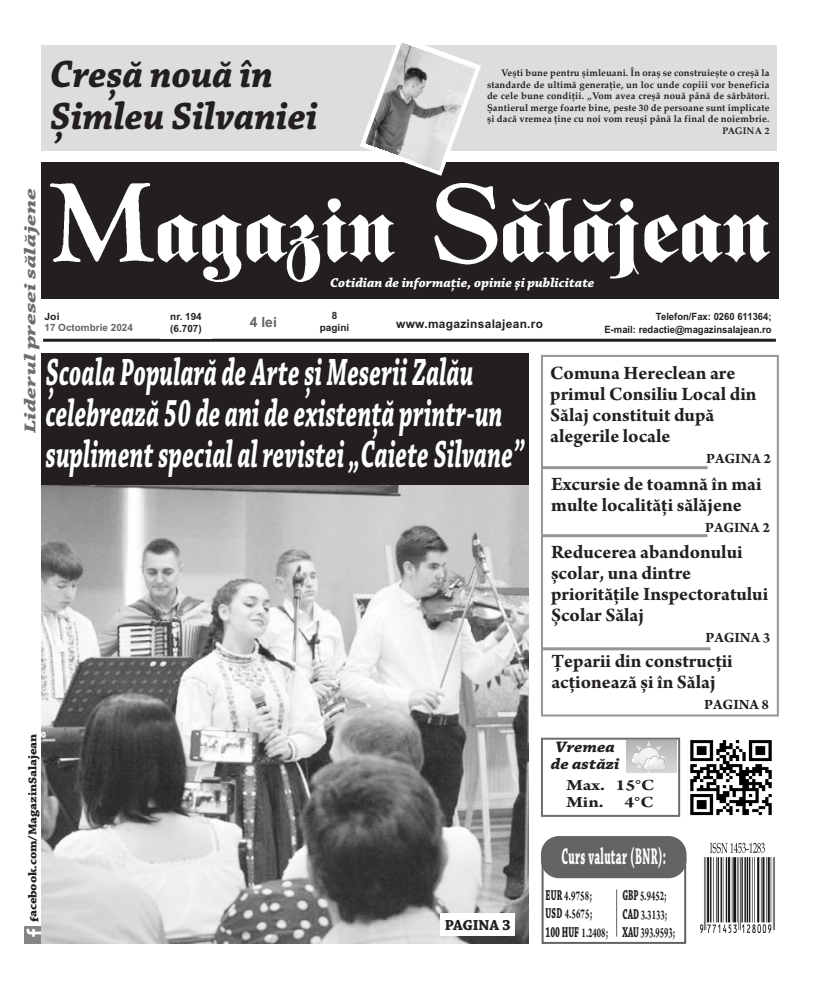
<style>
.page{position:relative;width:820px;height:993px;background:#fff}
.page>*{position:absolute;margin:0;border:0;box-sizing:border-box;transform-origin:0 0}
.t1{font:italic 700 40px/41px "Chaparral Pro";letter-spacing:.01em;color:#fff;scale:.6 1}
.t2{font:italic 700 40px/42px "Chaparral Pro";color:#231f20;scale:.95 1}
.t3{font:700 24px "Chaparral Pro";letter-spacing:.035em;color:#fff;scale:.46 1}
.t4{font:700 20px/21px "Arno Pro";color:#231f20}
.t5{font:italic 700 16.6px "Chaparral Pro";color:#6c6d70;scale:1.5 1}
.t6{font:700 16.5px/17.3px "Arno Pro";color:#231f20;scale:1.19 1}
.t7{font:italic 700 16px/16.3px "Chaparral Pro";color:#231f20;scale:1.11 1}
.t8{font:700 15.3px "Chaparral Pro";letter-spacing:-.01em;color:#231f20}
.t9{font:700 15.2px "Chaparral Pro";letter-spacing:-.005em;color:#231f20;scale:.57 1}
.t10{font:700 15.2px "Arno Pro";color:#231f20;scale:.56 1}
.t11{font:700 15px "Arno Pro";color:#231f20}
.t12{font:700 14.3px/18.2px "Arno Pro";letter-spacing:.005em;color:#231f20;scale:.6 1}
.t13{font:700 14.3px/18.2px "Arno Pro";letter-spacing:.005em;color:#231f20;scale:.61 1}
.t14{font:700 14px "Arial";color:#636366}
.t15{font:italic 700 13.6px "Chaparral Pro";color:#fff}
.t16{font:700 12px "Chaparral Pro";letter-spacing:-.01em;color:#231f20;scale:1.11 1}
.t17{font:700 12px "Arial";letter-spacing:.025em;color:#231f20}
.t18{font:700 10px/12.5px "Arial";color:#231f20;text-align:right;scale:.95 1}
.t19{font:700 10px/12px "Arial";color:#231f20;text-align:center}
.t20{font:700 10px "Arial";color:#636366}
.t21{font:700 10px "Arial";color:#231f20;scale:1.04 1}
.t22{font:700 9.5px/11.5px "Palatino Linotype";letter-spacing:.015em;color:#231f20;text-align:right}
.s1{font-family:"Chaparral Pro";font-size:15.2px}
.s2{font-size:15.2px}
.s3{font-family:"Arno Pro";font-size:14.3px}
.s4{font-family:"Arno Pro"}
.s5{font-family:"Chaparral Pro"}
</style>
<div class="page">
<img style="left:24px;top:926px;width:17px;height:17px">
<hr style="left:43px;top:338px;width:732px;height:3px;background:#231f20">
<div style="left:41px;top:162px;width:737px;height:137px;background:#231f20"></div>
<img style="left:51px;top:183px;width:718px;height:98px">
<div style="left:540px;top:355px;width:238px;height:361px;border:2px solid #939598"></div>
<hr style="left:542px;top:466px;width:165px;height:3px;background:#939598">
<hr style="left:542px;top:534px;width:165px;height:3px;background:#939598">
<hr style="left:541px;top:647px;width:169px;height:3px;background:#939598">
<div style="left:541px;top:854px;width:145px;height:89px;border:2px solid #636366"></div>
<div style="left:540px;top:835px;width:146px;height:42px;background:#636366;border-radius:18px"></div>
<hr style="left:616px;top:889px;width:1px;height:47px;background:#636366">
<img style="left:700px;top:842px;width:74px;height:90px">
<div style="left:540px;top:737px;width:140px;height:79px;border:2px solid #6c6d70"></div>
<img style="left:626px;top:740px;width:50px;height:32px">
<img style="left:690px;top:740px;width:82px;height:76px">
<div style="left:471px;top:45px;width:304px;height:105px;background:#dcdddf"></div>
<div style="left:41px;top:45px;width:437px;height:105px;background:#dcdddf"></div>
<svg style="left:357px;top:43px;width:126px;height:133px"></svg>
<div style="left:41px;top:353px;width:487px;height:131px;background:#231f20"></div>
<img style="left:41px;top:485px;width:487px;height:458px">
<div style="left:440px;top:913px;width:74px;height:22px;background:#fff"></div>
<h1 class="t2" style="left:50px;top:52px;width:283px">Creșă nouă în<br>Șimleu Silvaniei</h1>
<p class="t22" style="left:487px;top:68px;width:284px">Vești bune pentru șimleuani. În oraș se construiește o creșă la standarde de ultimă generaţie, un loc unde copiii vor beneficia de cele bune condiţii. „Vom avea creșă nouă până de sărbători.<br>Șantierul merge foarte bine, peste 30 de persoane sunt implicate și dacă vremea ţine cu noi vom reuși până la final de noiembrie.<br>PAGINA 2</p>
<h3 class="t5" style="left:20px;top:433px;width:165px;rotate:-90deg">Liderul presei sălăjene</h3>
<h3 class="t15" style="left:330px;top:274px;width:266px">Cotidian de informaţie, opinie şi publicitate</h3>
<h3 class="t14" style="left:250px;top:317px;width:29px">4 lei</h3>
<p class="t19" style="left:320px;top:310px;width:31px">8 pagini</p>
<p class="t21" style="left:44px;top:312px;width:16px">Joi</p>
<p class="t20" style="left:44px;top:323px;width:90px">17 Octombrie 2024</p>
<p class="t18" style="left:604px;top:311px;width:177px">Telefon/Fax: 0260 611364;<br>E-mail: redactie@magazinsalajean.ro</p>
<p class="t19" style="left:170px;top:312px;width:33px;line-height:11.1px;text-align:left">nr. 194 (6.707)</p>
<p class="t17" style="left:396px;top:319px;width:148px">www.magazinsalajean.ro</p>
<h1 class="t1" style="left:46px;top:351px;width:798px">Școala Populară de Arte și Meserii Zalău celebrează 50 de ani de existență printr-un supliment special al revistei „Caiete Silvane”</h1>
<h3 class="t4" style="left:550px;top:364px;width:208px">Comuna Hereclean are primul Consiliu Local din<br>Sălaj constituit după alegerile locale</h3>
<h3 class="t11" style="left:706px;top:452px;width:66px">PAGINA 2</h3>
<h3 class="t4" style="left:551px;top:475px;width:212px">Excursie de toamnă în mai multe localități sălăjene</h3>
<h3 class="t11" style="left:704px;top:521px;width:66px">PAGINA 2</h3>
<h3 class="t4" style="left:550px;top:542px;width:218px">Reducerea abandonului școlar, una dintre prioritățile Inspectoratului<br>Școlar Sălaj</h3>
<h3 class="t11" style="left:705px;top:631px;width:66px">PAGINA 3</h3>
<p class="t16" style="left:25px;top:921px;width:171px;rotate:-90deg">facebook.com/MagazinSalajean</p>
<h3 class="t8" style="left:444px;top:915px;width:68px">PAGINA 3</h3>
<h3 class="t4" style="left:551px;top:651px;width:183px">Țeparii din construcții acționează și în Sălaj</h3>
<h3 class="t11" style="left:704px;top:698px;width:66px">PAGINA 8</h3>
<h3 class="t7" style="left:550px;top:738px;width:63px">Vremea de astăzi</h3>
<h3 class="t6" style="left:566px;top:777px;width:75px">Max. 15°C<br>Min.</h3>
<h3 class="t6" style="left:624px;top:795px;width:26px">4°C</h3>
<h2 class="t3" style="left:561px;top:841px;width:229px">Curs valutar (BNR):</h2>
<h3 class="t13" style="left:545px;top:887px;width:79px"><span class="s1">EUR</span> 4.9758<span class="s2">;<br></span><span class="s1">USD</span> 4.5675<span class="s2">;</span></h3>
<h3 class="t9" style="left:545px;top:922px;width:112px">100 HUF <span class="s3">1.2408</span><span class="s4">;</span></h3>
<h3 class="t12" style="left:622px;top:888px;width:76px"><span class="s1">GBP</span> 5.9452<span class="s2">;<br></span><span class="s1">CAD</span> 3.3133<span class="s2">;</span></h3>
<h3 class="t10" style="left:622px;top:926px;width:96px"><span class="s5">XAU</span> 393.9593;</h3>
</div>
